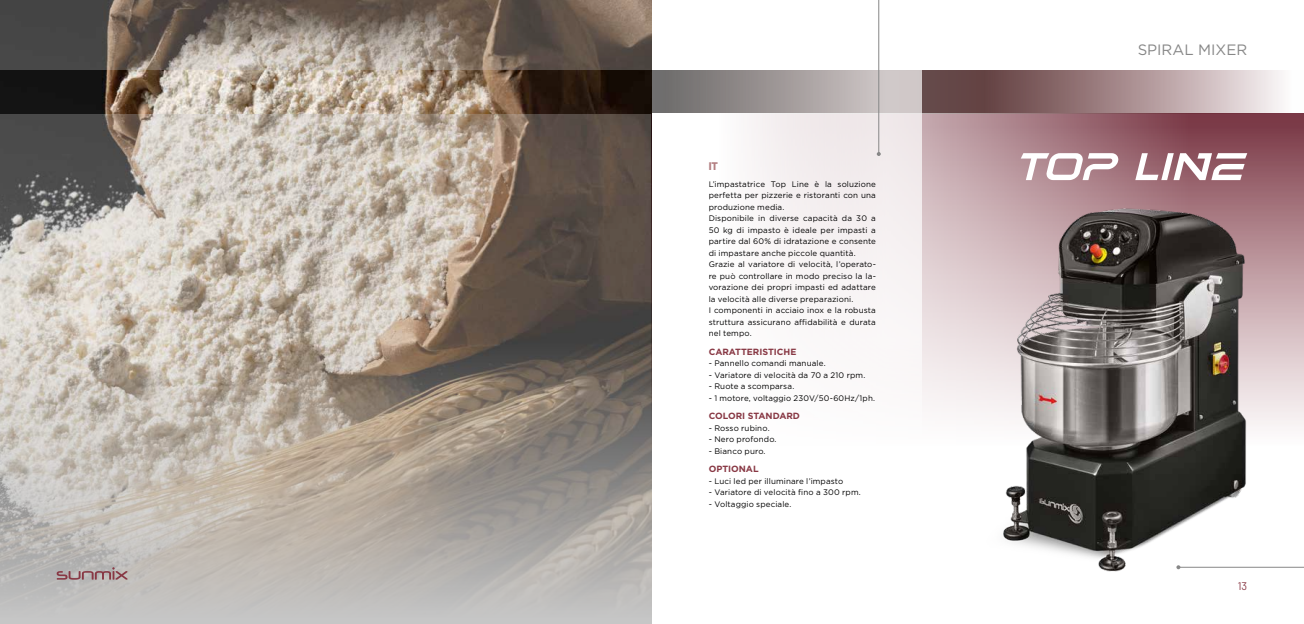
<style>
.page{position:relative;width:1304px;height:624px;background:#fff}
.page>*{position:absolute;margin:0;border:0;box-sizing:border-box;transform-origin:0 0}
.t1{font:15px "Gotham";color:#878787}
.t2{font:11px "Barlow";color:#883844}
.t3{font:800 11px "Barlow";color:#b37f82}
.t4{font:700 9px "Gotham";color:#883844}
.t5{font:8px/11.5px "Gotham";letter-spacing:.015em;color:#000}
</style>
<div class="page">
<img style="left:0;top:0;width:652px;height:624px">
<div style="left:652px;top:113px;width:652px;height:340px;background:linear-gradient(to bottom,#7c3946,#fff)"></div>
<svg style="left:921px;top:71px;width:361px;height:42px;background:#9f8688"></svg>
<svg style="left:921px;top:113px;width:296px;height:340px;background:#c6a9af"></svg>
<svg style="left:652px;top:71px;width:269px;height:382px"></svg>
<hr style="left:878px;top:0;width:1px;height:154px;background:#878787">
<svg style="left:877px;top:152px;width:4px;height:4px"></svg>
<hr style="left:1178px;top:567px;width:126px;height:1px;background:#878787">
<img style="left:978px;top:191px;width:293px;height:381px">
<img style="left:0;top:71px;width:652px;height:42px">
<svg style="left:57px;top:567px;width:71px;height:12px"></svg>
<svg style="left:1021px;top:153px;width:97px;height:27px"></svg>
<svg style="left:1135px;top:153px;width:112px;height:27px"></svg>
<h2 class="t3" style="left:709px;top:159px;width:11px">IT</h2>
<p class="t5" style="left:709px;top:178px;width:169px">L’impastatrice Top Line è la soluzione perfetta per pizzerie e ristoranti con una produzione media.<br>Disponibile in diverse capacità da 30 a 50 kg di impasto è ideale per impasti a partire dal 60% di idratazione e consente di impastare anche piccole quantità.<br>Grazie al variatore di velocità, l’operato&shy;re può controllare in modo preciso la la&shy;vorazione dei propri impasti ed adattare la velocità alle diverse preparazioni.<br>I componenti in acciaio inox e la robusta struttura assicurano affidabilità e durata nel tempo.</p>
<p class="t4" style="left:709px;top:345px;width:89px">CARATTERISTICHE</p>
<p class="t5" style="left:709px;top:357px;width:118px">- Pannello comandi manuale.</p>
<p class="t5" style="left:709px;top:369px;width:158px">- Variatore di velocità da 70 a 210 rpm.</p>
<p class="t5" style="left:709px;top:380px;width:87px">- Ruote a scomparsa.</p>
<p class="t5" style="left:709px;top:392px;width:168px">- 1 motore, voltaggio 230V/50-60Hz/1ph.</p>
<p class="t4" style="left:709px;top:410px;width:93px">COLORI STANDARD</p>
<p class="t5" style="left:709px;top:422px;width:62px">- Rosso rubino.</p>
<p class="t5" style="left:709px;top:433px;width:69px">- Nero profondo.</p>
<p class="t5" style="left:709px;top:445px;width:58px">- Bianco puro.</p>
<p class="t4" style="left:709px;top:463px;width:51px">OPTIONAL</p>
<p class="t5" style="left:709px;top:475px;width:136px">- Luci led per illuminare l’impasto</p>
<p class="t5" style="left:709px;top:486px;width:154px">- Variatore di velocità fino a 300 rpm.</p>
<p class="t5" style="left:709px;top:498px;width:84px">- Voltaggio speciale.</p>
<h1 class="t1" style="left:1138px;top:40px;width:111px">SPIRAL MIXER</h1>
<h2 class="t2" style="left:1238px;top:578px;width:11px">13</h2>
</div>
